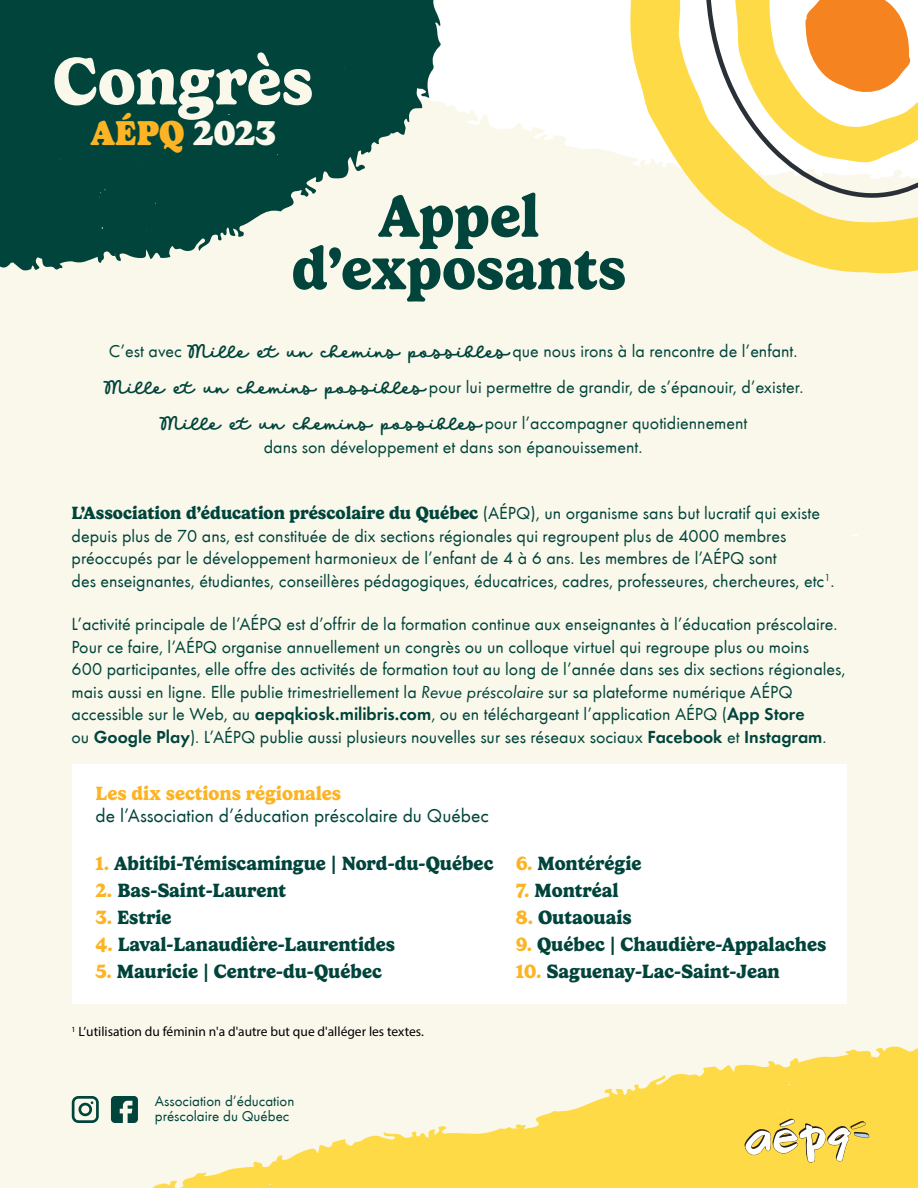
<style>
.page{position:relative;width:918px;height:1188px;background:#faf8eb}
.page>*{position:absolute;margin:0;border:0;box-sizing:border-box;transform-origin:0 0}
.t1{font:700 67.65px "Gelica";color:#faf8eb}
.t2{font:700 60px/52.5px "Gelica";color:#00443b;text-align:center}
.t3{font:900 34.95px "Gelica";color:#fcb425}
.t4{font:700 19.5px "Gelica";color:#00443b}
.t5{font:19.5px "Futura Round";color:#00443b}
.t6{font:700 19.5px "Gelica";color:#fcb425}
.t7{font:18px/22.5px "Futura Round";color:#00443b}
.t8{font:700 18px "Gelica";color:#00443b}
.t9{font:15px/15px "Futura Round";color:#00443b}
.t10{font:13.5px "Myriad Pro";color:#000001}
.s1{color:#faf8eb}
.s2{font-family:"Kind Heart"}
.s3{font-family:"Futura Round";font-weight:400}
.s4{font-style:italic}
.s5{font-weight:600}
.s6{color:#fcb425}
</style>
<div class="page">
<svg style="left:443px;top:0;width:187px;height:157px;fill:#fff"></svg>
<svg style="left:630px;top:0;width:288px;height:274px"></svg>
<svg style="left:517px;top:1046px;width:401px;height:142px;fill:#ffda47"></svg>
<svg style="left:152px;top:1125px;width:639px;height:63px;fill:#ffda47"></svg>
<svg style="left:703px;top:0;width:215px;height:199px;background:#f5d597"></svg>
<svg style="left:0;top:0;width:443px;height:271px;fill:#00443b"></svg>
<div style="left:72px;top:764px;width:774px;height:240px;background:#fff"></div>
<svg style="left:744px;top:1119px;width:125px;height:44px;background:#e9d174"></svg>
<svg style="left:72px;top:1096px;width:27px;height:27px"></svg>
<svg style="left:111px;top:1096px;width:27px;height:27px"></svg>
<h1 class="t1" style="left:53px;top:42px;width:262px">Congrès</h1>
<h3 class="t3" style="left:91px;top:113px;width:187px">AÉPQ <span class="s1">2023</span></h3>
<h2 class="t2" style="left:292px;top:190px;width:336px">Appel d’exposants</h2>
<p class="t7" style="left:103px;top:332px;width:702px;line-height:36px;text-align:center">C’est avec <span class="s2">Mille et un chemins possibles</span> que nous irons à la rencontre de l’enfant.<br><span class="s2">Mille et un chemins possibles</span> pour lui permettre de grandir, de s’épanouir, d’exister.<br><span class="s2">Mille et un chemins possibles</span> pour l’accompagner quotidiennement</p>
<p class="t7" style="left:264px;top:434px;width:380px">dans son développement et dans son épanouissement.</p>
<p class="t8" style="left:72px;top:503px;width:750px">L’Association d’éducation préscolaire du Québec <span class="s3">(AÉPQ), un organisme sans but lucratif qui existe</span></p>
<p class="t7" style="left:72px;top:523px;width:764px">depuis plus de 70 ans, est constituée de dix sections régionales qui regroupent plus de 4000 membres préoccupés par le développement harmonieux de l’enfant de 4 à 6 ans. Les membres de l’AÉPQ sont<br>des enseignantes, étudiantes, conseillères pédagogiques, éducatrices, cadres, professeures, chercheures, etc<sup>1</sup>.</p>
<p class="t7" style="left:72px;top:612px;width:776px">L’activité principale de l’AÉPQ est d’offrir de la formation continue aux enseignantes à l’éducation préscolaire.<br>Pour ce faire, l’AÉPQ organise annuellement un congrès ou un colloque virtuel qui regroupe plus ou moins<br>600 participantes, elle offre des activités de formation tout au long de l’année dans ses dix sections régionales, mais aussi en ligne. Elle publie trimestriellement la <span class="s4">Revue préscolaire</span> sur sa plateforme numérique AÉPQ accessible sur le Web, au <span class="s5">aepqkiosk.milibris.com</span>, ou en téléchargeant l’application AÉPQ (<span class="s5">App Store<br></span>ou <span class="s5">Google Play</span>). L’AÉPQ publie aussi plusieurs nouvelles sur ses réseaux sociaux <span class="s5">Facebook</span> et <span class="s5">Instagram</span>.</p>
<p class="t6" style="left:96px;top:782px;width:247px">Les dix sections régionales</p>
<p class="t5" style="left:96px;top:802px;width:395px">de l’Association d’éducation préscolaire du Québec</p>
<p class="t4" style="left:96px;top:852px;width:547px"><span class="s6">1.</span> Abitibi-Témiscamingue | Nord-du-Québec <span class="s6">6.</span> Montérégie</p>
<p class="t4" style="left:96px;top:879px;width:192px"><span class="s6">2.</span> Bas-Saint-Laurent</p>
<p class="t4" style="left:516px;top:879px;width:104px"><span class="s6">7.</span> Montréal</p>
<p class="t4" style="left:96px;top:906px;width:77px"><span class="s6">3.</span> Estrie</p>
<p class="t4" style="left:516px;top:906px;width:117px"><span class="s6">8.</span> Outaouais</p>
<p class="t4" style="left:96px;top:933px;width:301px"><span class="s6">4.</span> Laval-Lanaudière-Laurentides</p>
<p class="t4" style="left:516px;top:933px;width:312px"><span class="s6">9.</span> Québec | Chaudière-Appalaches</p>
<p class="t4" style="left:96px;top:960px;width:288px"><span class="s6">5.</span> Mauricie | Centre-du-Québec</p>
<p class="t4" style="left:516px;top:960px;width:265px"><span class="s6">10.</span> Saguenay-Lac-Saint-Jean</p>
<p class="t10" style="left:72px;top:1024px;width:354px"><sup>1</sup> L’utilisation du féminin n'a d'autre but que d'alléger les textes.</p>
<p class="t9" style="left:155px;top:1092px;width:141px">Association d’éducation préscolaire du Québec</p>
</div>
